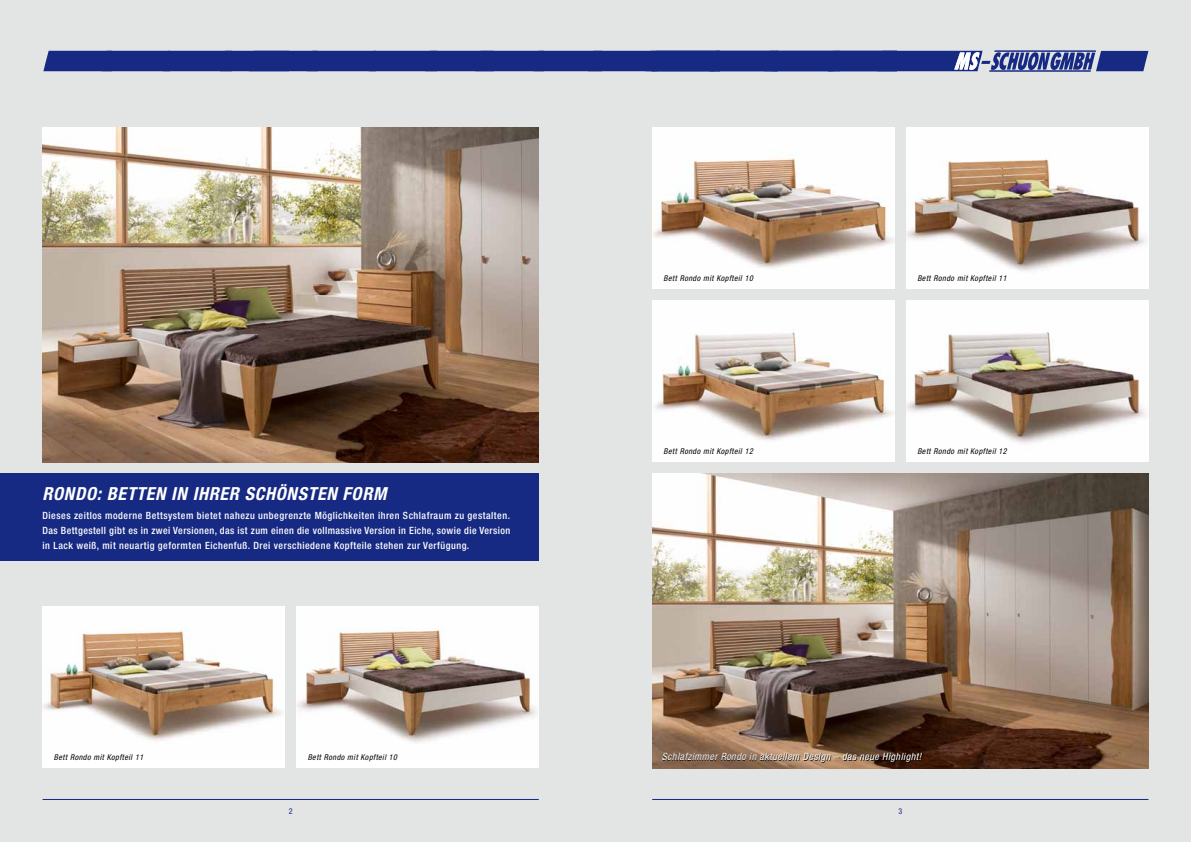
<style>
.page{position:relative;width:1191px;height:842px;background:#e3e4e4}
.page>*{position:absolute;margin:0;border:0;box-sizing:border-box;transform-origin:0 0}
.t1{font:italic 700 condensed 18px "Helvetica Neue";letter-spacing:.04em;color:#fff}
.t2{font:500 condensed 10px/15px "Helvetica Neue";letter-spacing:.05em;color:#fff;text-align:justify}
.t3{font:italic condensed 10px "Helvetica Neue";letter-spacing:.045em;color:#fff}
.t4{font:italic condensed 8px "Helvetica Neue";letter-spacing:.06em;color:#000}
.t5{font:condensed 8px "Helvetica Neue";color:#162983}
</style>
<div class="page">
<img style="left:43px;top:128px;width:496px;height:334px">
<hr style="left:989px;top:71px;width:101px;height:1px;background:#162983">
<svg style="left:43px;top:51px;width:1105px;height:20px;background:#233589"></svg>
<hr style="left:652px;top:799px;width:496px;height:1px;background:#162983">
<hr style="left:43px;top:799px;width:496px;height:1px;background:#162983">
<img style="left:652px;top:473px;width:496px;height:295px">
<div style="left:0;top:473px;width:539px;height:88px;background:#162983"></div>
<img style="left:652px;top:128px;width:242px;height:160px">
<div style="left:43px;top:607px;width:242px;height:161px;background:#fff"></div>
<img style="left:43px;top:630px;width:240px;height:114px">
<div style="left:296px;top:607px;width:243px;height:161px;background:#fff"></div>
<img style="left:296px;top:628px;width:241px;height:116px">
<img style="left:906px;top:128px;width:242px;height:159px">
<img style="left:652px;top:300px;width:242px;height:159px">
<img style="left:906px;top:300px;width:242px;height:160px">
<svg style="left:662px;top:753px;width:260px;height:10px;background:#6c513c"></svg>
<h1 class="t1" style="left:43px;top:483px;width:86px">RONDO: BETTEN</h1>
<h1 class="t1" style="left:171px;top:483px;width:39px">IN IHRER</h1>
<h1 class="t1" style="left:245px;top:483px;width:54px">SCHÖNSTEN</h1>
<h1 class="t1" style="left:342px;top:483px;width:22px">FORM</h1>
<p class="t2" style="left:43px;top:508px;width:469px">Dieses zeitlos moderne Bettsystem bietet nahezu unbegrenzte Möglichkeiten ihren Schlafraum zu gestalten.<br>Das Bettgestell gibt es in zwei Versionen, das ist zum einen die vollmassive Version in Eiche, sowie die Version in Lack weiß, mit neuartig geformten Eichenfuß. Drei verschiedene Kopfteile stehen zur Verfügung.</p>
<p class="t4" style="left:663px;top:274px;width:91px">Bett Rondo mit Kopfteil 10</p>
<p class="t4" style="left:663px;top:447px;width:91px">Bett Rondo mit Kopfteil 12</p>
<p class="t4" style="left:917px;top:274px;width:91px">Bett Rondo mit Kopfteil 11</p>
<p class="t4" style="left:917px;top:447px;width:91px">Bett Rondo mit Kopfteil 12</p>
<p class="t4" style="left:54px;top:753px;width:91px">Bett Rondo mit Kopfteil 11</p>
<p class="t4" style="left:308px;top:753px;width:91px">Bett Rondo mit Kopfteil 10</p>
<p class="t3" style="left:662px;top:751px;width:261px">Schlafzimmer Rondo in aktuellem Design – das neue Highlight!</p>
<p class="t5" style="left:289px;top:807px;width:5px">2</p>
<p class="t5" style="left:898px;top:807px;width:5px">3</p>
</div>
